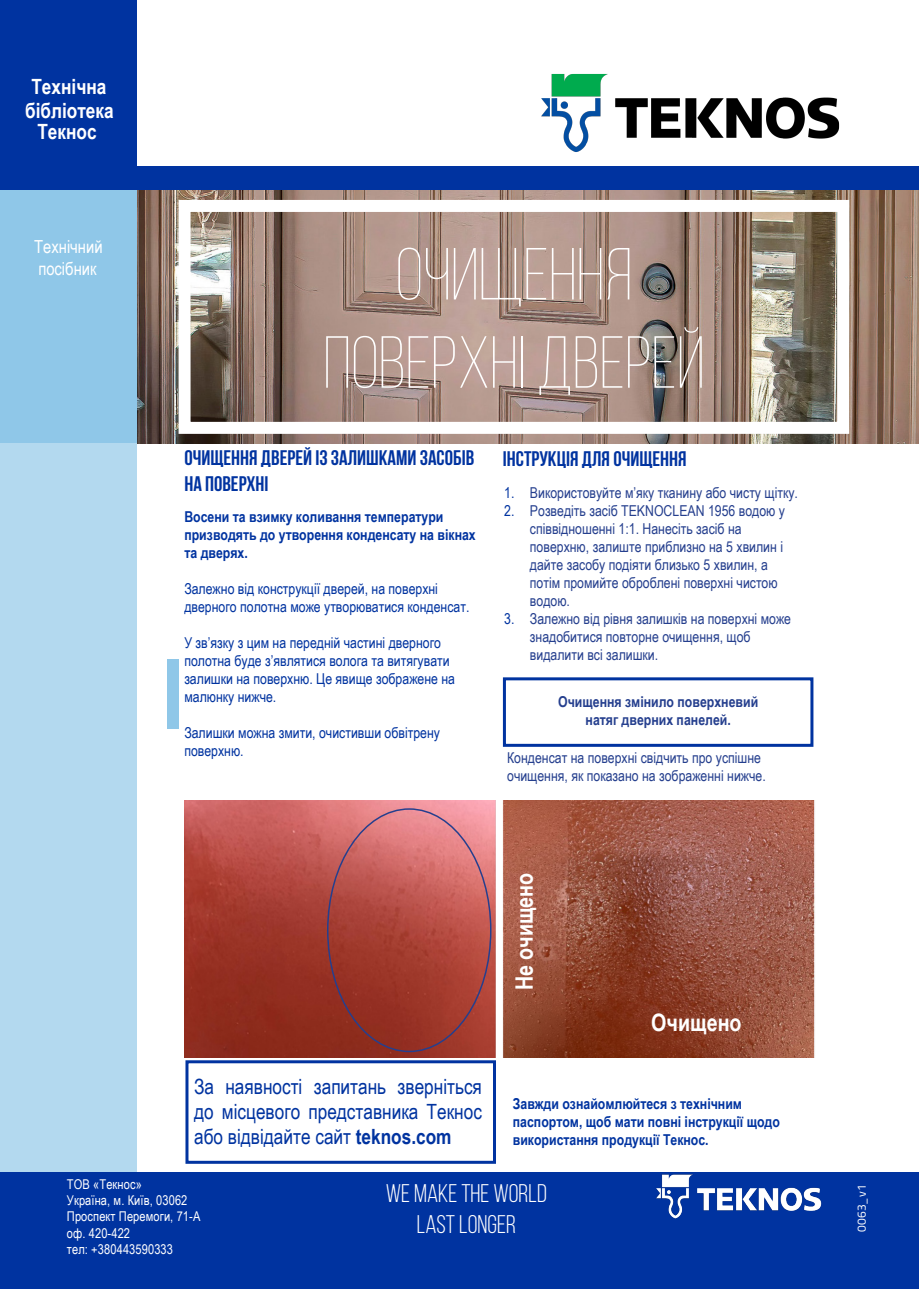
<style>
.page{position:relative;width:919px;height:1289px;background:#fff}
.page>*{position:absolute;margin:0;border:0;box-sizing:border-box;transform-origin:0 0}
.t1{font:300 73.5px/88.2px "Bebas Neue";color:#fff;text-align:center}
.t2{font:25.5px "Bebas Neue";color:#fff}
.t3{font:700 24px "Arial Narrow";color:#fff}
.t4{font:21px/25.2px "Arial Narrow";color:#0033a0;text-align:justify}
.t5{font:700 21px/26.2px "Bebas Neue";color:#0033a0}
.t6{font:700 21px/24px "Arial Narrow";color:#fff;text-align:center}
.t7{font:18px/21.6px "Arial Narrow";color:#fff}
.t8{font:15px/18px "Arial Narrow";color:#253f8e}
.t9{font:15px/18px "Arial Narrow";color:#0033a0}
.t10{font:700 15px/18px "Arial Narrow";color:#0033a0}
.t11{font:700 15px/18px "Arial Narrow";color:#253f8e;text-align:center}
.t12{font:13.5px/16.2px "Arial Narrow";letter-spacing:.01em;color:#fff}
.t13{font:12px "Titillium Web";color:#fff}
.s1{color:#0033a0}
.s2{font-weight:700}
</style>
<div class="page">
<img style="left:137px;top:189px;width:781px;height:254px">
<img style="left:541px;top:73px;width:299px;height:79px">
<div style="left:0;top:166px;width:918px;height:23px;background:#0033a0"></div>
<div style="left:178px;top:200px;width:671px;height:234px;border:12px solid #fff"></div>
<div style="left:167px;top:659px;width:11px;height:70px;background:#8fc7e8"></div>
<div style="left:0;top:0;width:137px;height:472px;background:#8fc7e8"></div>
<div style="left:0;top:443px;width:137px;height:845px;background:#b3d9ef"></div>
<img style="left:184px;top:800px;width:312px;height:257px">
<div style="left:0;top:1171px;width:918px;height:117px;background:#0033a0"></div>
<div style="left:0;top:0;width:137px;height:189px;background:#0033a0"></div>
<img style="left:639px;top:1171px;width:204px;height:48px">
<div style="left:185px;top:1060px;width:311px;height:103px;border:3px solid #0033a0"></div>
<img style="left:503px;top:800px;width:312px;height:257px">
<div style="left:503px;top:677px;width:310px;height:69px;border:3px solid #0033a0"></div>
<h3 class="t6" style="left:25px;top:73px;width:90px">Технічна бібліотека</h3>
<h3 class="t6" style="left:37px;top:119px;width:61px">Текнос</h3>
<p class="t7" style="left:34px;top:235px;width:70px">Технiчний посiбник</p>
<p class="t1" style="left:323px;top:229px;width:383px">ОЧИЩЕННЯ<br>ПОВЕРХНI ДВЕРЕЙ</p>
<p class="t5" style="left:184px;top:444px;width:291px">Очищення дверей iз залишками засобiв на поверхнi</p>
<p class="t10" style="left:184px;top:507px;width:293px">Восени та взимку коливання температури призводять до утворення конденсату на вікнах та дверях.</p>
<p class="t9" style="left:184px;top:579px;width:286px">Залежно від конструкції дверей, на поверхні дверного полотна може утворюватися конденсат.</p>
<p class="t9" style="left:184px;top:633px;width:272px">У зв’язку з цим на передній частині дверного полотна буде з’являтися волога та витягувати залишки на поверхню. Це явище зображене на малюнку нижче.</p>
<p class="t9" style="left:184px;top:723px;width:257px">Залишки можна змити, очистивши обвітрену поверхню.</p>
<p class="t5" style="left:503px;top:445px;width:185px">IнструкцIя для очищення</p>
<p class="t8" style="left:504px;top:483px;width:295px"><span class="s1">1.</span> Використовуйте м’яку тканину або чисту щітку.</p>
<p class="t8" style="left:530px;top:501px;width:256px;text-indent:-26px"><span class="s1">2.</span> Розведіть засіб TEKNOCLEAN 1956 водою у співвідношенні 1:1. Нанесіть засіб на поверхню, залиште приблизно на 5 хвилин і дайте засобу подіяти близько 5 хвилин, а потім промийте оброблені поверхні чистою водою.</p>
<p class="t8" style="left:530px;top:609px;width:263px;text-indent:-26px"><span class="s1">3.</span> Залежно від рівня залишків на поверхні може знадобитися повторне очищення, щоб видалити всі залишки.</p>
<p class="t11" style="left:558px;top:691px;width:201px">Очищення змінило поверхневий натяг дверних панелей.</p>
<p class="t8" style="left:507px;top:748px;width:260px">Конденсат на поверхні свідчить про успішне очищення, як показано на зображенні нижче.</p>
<p class="t3" style="left:506px;top:990px;width:119px;rotate:-90deg">Не очищено</p>
<p class="t3" style="left:651px;top:1003px;width:92px">Oчищено</p>
<h3 class="t4" style="left:194px;top:1073px;width:289px">За наявності запитань зверніться до місцевого представника Текнос або відвідайте сайт <span class="s2">teknos.com</span></h3>
<p class="t12" style="left:67px;top:1175px;width:135px">ТОВ «Текнос»<br>Україна, м. Київ, 03062<br>Проспект Перемоги, 71-А оф. 420-422<br>тел: +380443590333</p>
<p class="t10" style="left:513px;top:1094px;width:268px">Завжди ознайомлюйтеся з технічним паспортом, щоб мати повні інструкції щодо використання продукції Текнос.</p>
<p class="t2" style="left:386px;top:1179px;width:162px">WE MAKE THE WORLD</p>
<p class="t2" style="left:417px;top:1210px;width:100px">LAST LONGER</p>
<p class="t13" style="left:852px;top:1231px;width:48px;rotate:-90deg">0063_v1</p>
</div>
